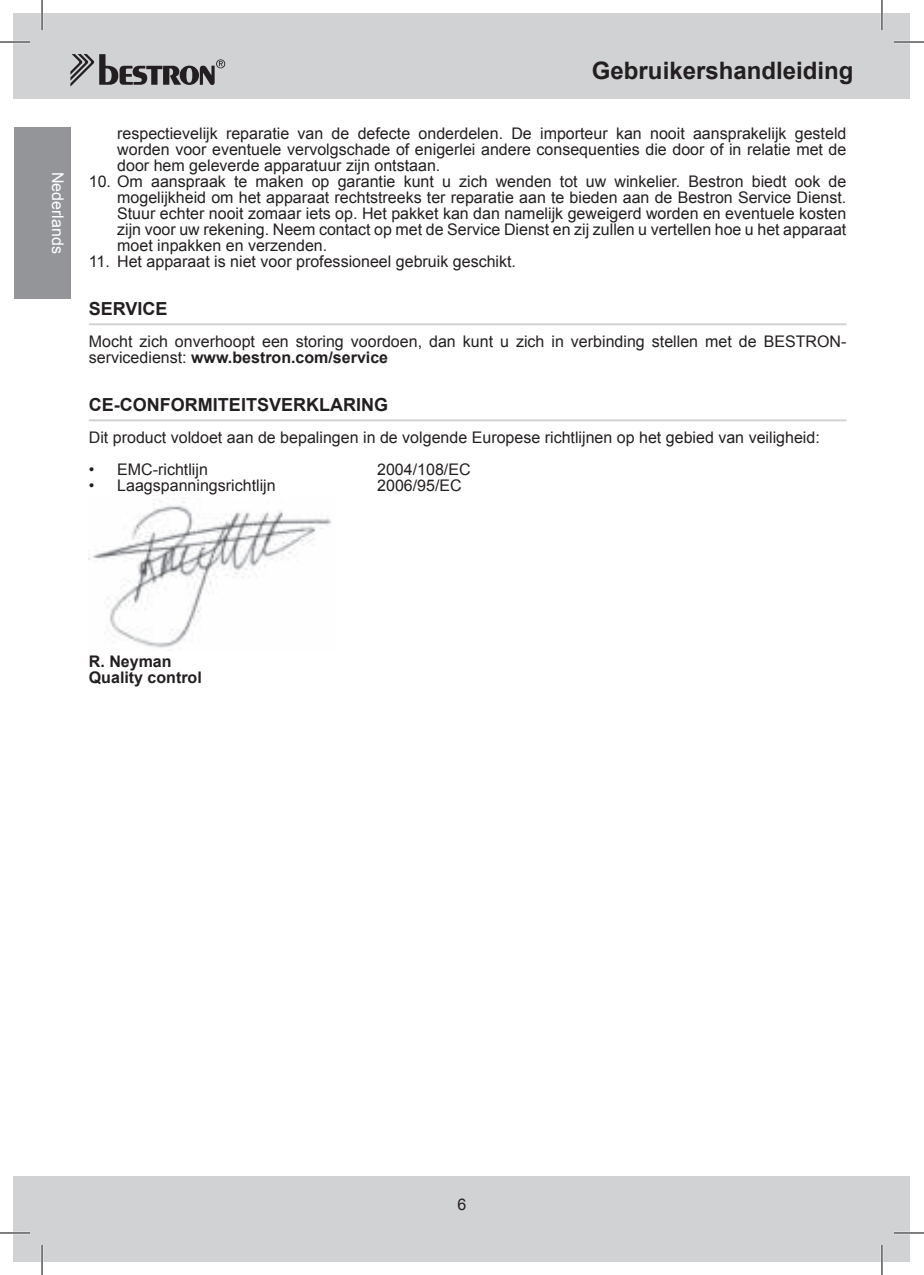
<style>
.page{position:relative;width:924px;height:1275px;background:#fff}
.page>*{position:absolute;margin:0;border:0;box-sizing:border-box;transform-origin:0 0}
.t1{font:700 24px "Arial";color:#231f20}
.t2{font:700 18px "Arial";color:#231f20}
.t3{font:16px/16px "Arial";color:#231f20;text-align:justify}
.t4{font:700 16px/16px "Arial";color:#231f20}
.t5{font:16px "Arial";color:#fff}
.s1{font-weight:700}
</style>
<div class="page">
<div style="left:14px;top:14px;width:895px;height:85px;background:#d1d2d4"></div>
<div style="left:14px;top:1176px;width:895px;height:85px;background:#d1d2d4"></div>
<svg style="left:70px;top:54px;width:155px;height:33px"></svg>
<div style="left:14px;top:127px;width:56px;height:171px;background:#939598"></div>
<hr style="left:89px;top:323px;width:757px;height:2px;background:#d1d2d4">
<hr style="left:89px;top:419px;width:757px;height:2px;background:#d1d2d4">
<img style="left:89px;top:501px;width:243px;height:150px">
<hr style="left:0;top:41px;width:30px;height:2px;background:#fff">
<hr style="left:893px;top:41px;width:30px;height:2px;background:#fff">
<hr style="left:0;top:1231px;width:30px;height:3px;background:#fff">
<hr style="left:893px;top:1231px;width:30px;height:3px;background:#fff">
<hr style="left:41px;top:0;width:2px;height:30px;background:#fff">
<hr style="left:41px;top:1245px;width:2px;height:30px;background:#fff">
<hr style="left:880px;top:0;width:2px;height:30px;background:#fff">
<hr style="left:880px;top:1245px;width:2px;height:30px;background:#fff">
<hr style="left:0;top:42px;width:30px;height:1px;background:#000">
<hr style="left:893px;top:42px;width:30px;height:1px;background:#000">
<hr style="left:0;top:1232px;width:30px;height:1px;background:#000">
<hr style="left:893px;top:1232px;width:30px;height:1px;background:#000">
<hr style="left:42px;top:0;width:1px;height:30px;background:#000">
<hr style="left:42px;top:1245px;width:1px;height:30px;background:#000">
<hr style="left:881px;top:0;width:1px;height:30px;background:#000">
<hr style="left:881px;top:1245px;width:1px;height:30px;background:#000">
<p class="t5" style="left:67px;top:172px;width:83px;rotate:90deg">Nederlands</p>
<h1 class="t1" style="left:591px;top:62px;width:263px">Gebruikershandleiding</h1>
<p class="t3" style="left:117px;top:125px;width:730px">respectievelijk reparatie van de defecte onderdelen. De importeur kan nooit aansprakelijk gesteld worden voor eventuele vervolgschade of enigerlei andere consequenties die door of in relatie met de door hem geleverde apparatuur zijn ontstaan.</p>
<p class="t3" style="left:117px;top:173px;width:730px;text-indent:-28px">10. Om aanspraak te maken op garantie kunt u zich wenden tot uw winkelier. Bestron biedt ook de mogelijkheid om het apparaat rechtstreeks ter reparatie aan te bieden aan de Bestron Service Dienst.<br>Stuur echter nooit zomaar iets op. Het pakket kan dan namelijk geweigerd worden en eventuele kosten zijn voor uw rekening. Neem contact op met de Service Dienst en zij zullen u vertellen hoe u het apparaat moet inpakken en verzenden.</p>
<p class="t3" style="left:89px;top:253px;width:428px">11. Het apparaat is niet voor professioneel gebruik geschikt.</p>
<p class="t2" style="left:89px;top:302px;width:80px">serVice</p>
<p class="t3" style="left:89px;top:333px;width:758px">Mocht zich onverhoopt een storing voordoen, dan kunt u zich in verbinding stellen met de BESTRON&shy;servicedienst: <span class="s1">www.bestron.com/service</span></p>
<p class="t2" style="left:89px;top:398px;width:300px">ce-conforMiteitsVerklArinG</p>
<p class="t3" style="left:89px;top:429px;width:732px">Dit product voldoet aan de bepalingen in de volgende Europese richtlijnen op het gebied van veiligheid:</p>
<p class="t3" style="left:89px;top:461px;width:121px">• EMC-richtlijn</p>
<p class="t3" style="left:377px;top:461px;width:95px">2004/108/EC</p>
<p class="t3" style="left:89px;top:477px;width:188px">• Laagspanningsrichtlijn</p>
<p class="t3" style="left:377px;top:477px;width:86px">2006/95/EC</p>
<p class="t4" style="left:89px;top:655px;width:114px">r. neyman<br>Quality control</p>
<p class="t3" style="left:457px;top:1197px;width:10px">6</p>
</div>
